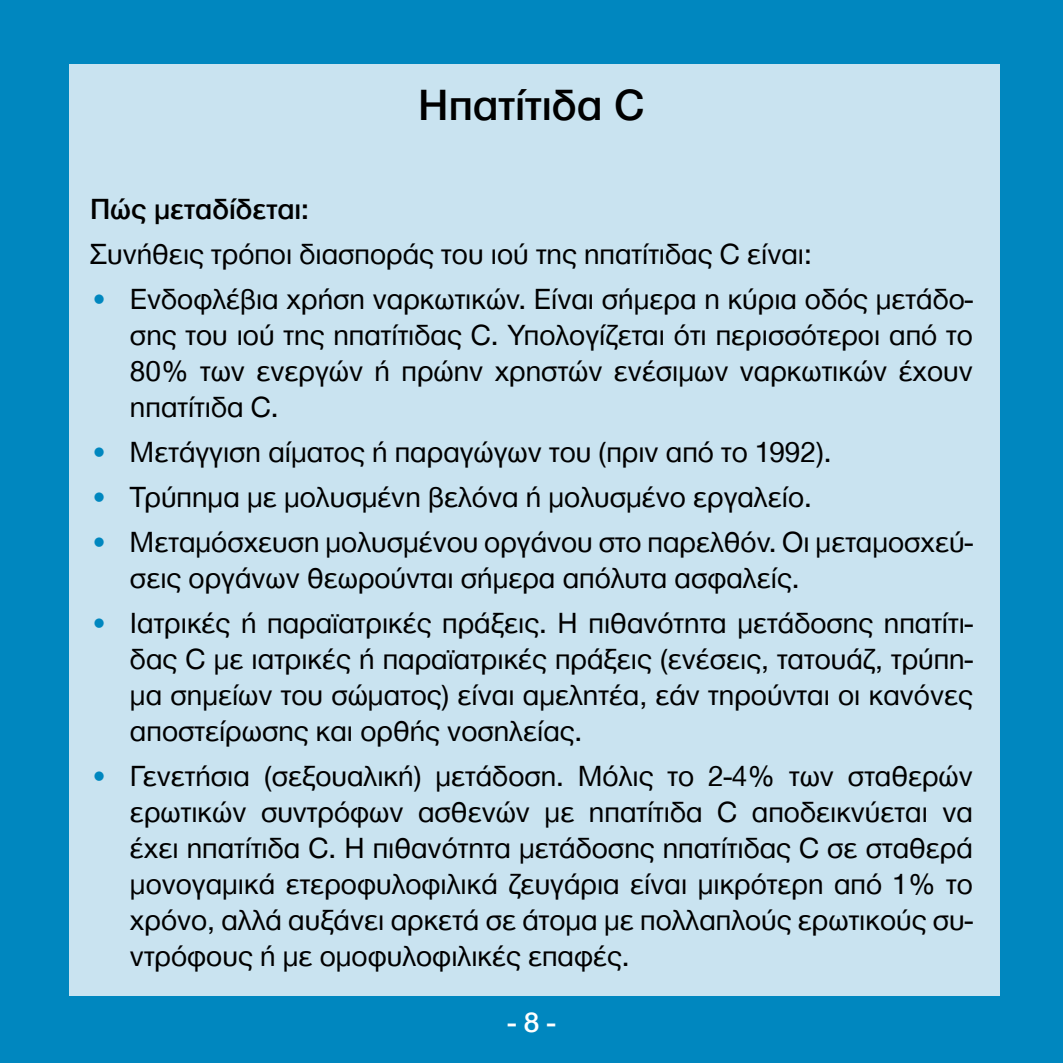
<style>
.page{position:relative;width:1063px;height:1063px;background:#0087bf}
.page>*{position:absolute;margin:0;border:0;box-sizing:border-box;transform-origin:0 0}
.t1{font:500 45px "CF Helvetica";color:#000}
.t2{font:30px/36px "CF Helvetica";color:#000;text-align:justify}
.t3{font:500 30px "CF Helvetica";color:#000}
.t4{font:500 30px "CF Helvetica";color:#fff}
.s1{color:#0087bf}
</style>
<div class="page">
<div style="left:69px;top:64px;width:930px;height:932px;background:#c9e3f0"></div>
<h1 class="t1" style="left:418px;top:81px;width:228px">Ηπατίτιδα C</h1>
<p class="t3" style="left:90px;top:193px;width:221px">Πώς μεταδίδεται:</p>
<p class="t2" style="left:90px;top:236px;width:723px">Συνήθεις τρόποι διασποράς του ιού της ηπατίτιδας C είναι:</p>
<p class="t2" style="left:130px;top:281px;width:844px;text-indent:-40px"><span class="s1">•</span> Ενδοφλέβια χρήση ναρκωτικών. Είναι σήμερα η κύρια οδός μετάδο&shy;σης του ιού της ηπατίτιδας C. Υπολογίζεται ότι περισσότεροι από το 80% των ενεργών ή πρώην χρηστών ενέσιμων ναρκωτικών έχουν ηπατίτιδα C.</p>
<p class="t2" style="left:90px;top:434px;width:743px"><span class="s1">•</span> Μετάγγιση αίματος ή παραγώγων του (πριν από το 1992).</p>
<p class="t2" style="left:90px;top:479px;width:723px"><span class="s1">•</span> Τρύπημα με μολυσμένη βελόνα ή μολυσμένο εργαλείο.</p>
<p class="t2" style="left:130px;top:524px;width:844px;text-indent:-40px"><span class="s1">•</span> Μεταμόσχευση μολυσμένου οργάνου στο παρελθόν. Οι μεταμοσχεύ&shy;σεις οργάνων θεωρούνται σήμερα απόλυτα ασφαλείς.</p>
<p class="t2" style="left:130px;top:605px;width:845px;text-indent:-40px"><span class="s1">•</span> Ιατρικές ή παραϊατρικές πράξεις. Η πιθανότητα μετάδοσης ηπατίτι&shy;δας C με ιατρικές ή παραϊατρικές πράξεις (ενέσεις, τατουάζ, τρύπη&shy;μα σημείων του σώματος) είναι αμελητέα, εάν τηρούνται οι κανόνες αποστείρωσης και ορθής νοσηλείας.</p>
<p class="t2" style="left:130px;top:758px;width:845px;text-indent:-40px"><span class="s1">•</span> Γενετήσια (σεξουαλική) μετάδοση. Mόλις το 2-4% των σταθερών ερωτικών συντρόφων ασθενών με ηπατίτιδα C αποδεικνύεται να έχει ηπατίτιδα C. Η πιθανότητα μετάδοσης ηπατίτιδας C σε σταθερά μονογαμικά ετεροφυλοφιλικά ζευγάρια είναι μικρότερη από 1% το χρόνο, αλλά αυξάνει αρκετά σε άτομα με πολλαπλούς ερωτικούς συ&shy;ντρόφους ή με ομοφυλοφιλικές επαφές.</p>
<p class="t4" style="left:508px;top:1006px;width:49px">- 8 -</p>
</div>
